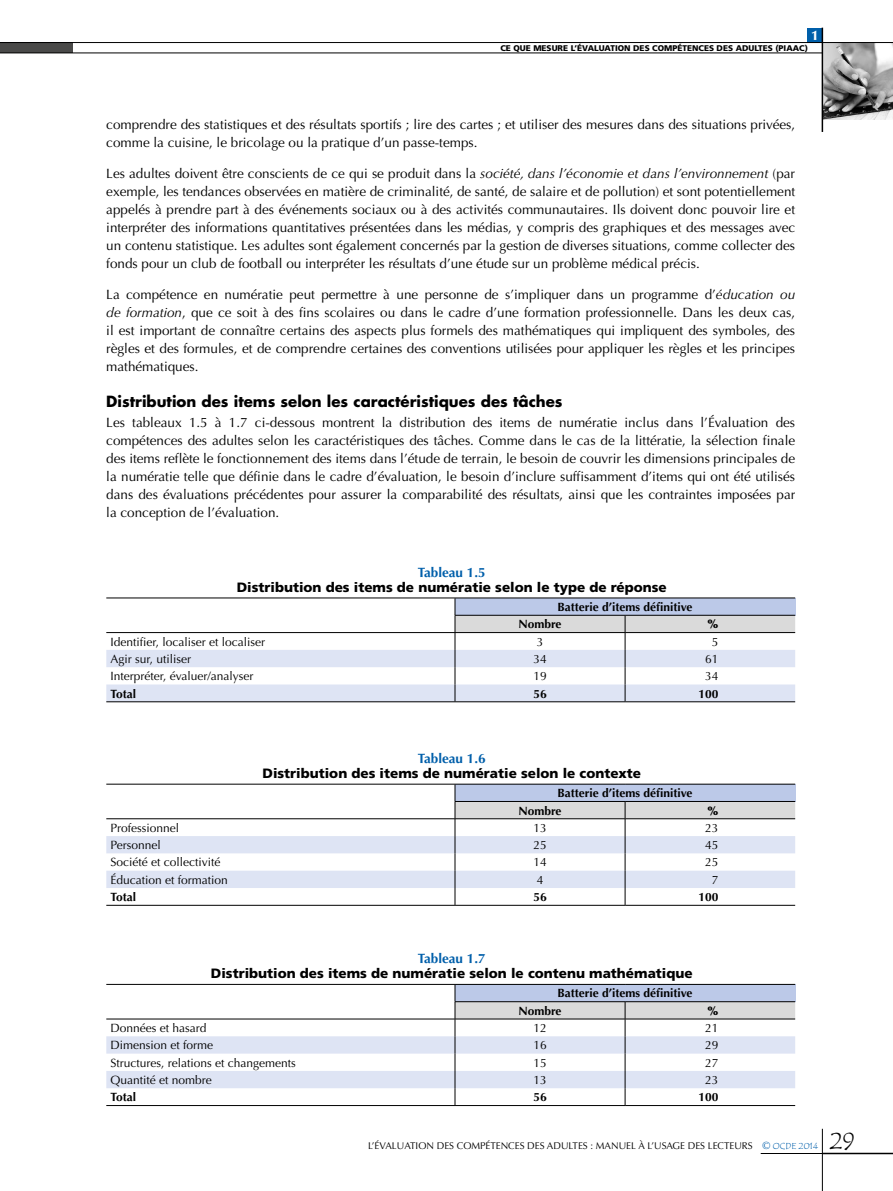
<style>
.page{position:relative;width:893px;height:1191px;background:#fff}
.page>*{position:absolute;margin:0;border:0;box-sizing:border-box;transform-origin:0 0}
.t1{font:24px "Tempus Sans ITC";color:#000}
.t2{font:700 15px "Futura Std";color:#000}
.t3{font:13.5px/18px "Optima LT Std";color:#000;text-align:justify}
.t4{font:900 13.5px "Frutiger LT Std";color:#000}
.t5{font:700 13.5px "Optima LT Std";color:#005faa}
.t6{font:900 13.5px "Optima LT Std";color:#fff}
.t7{font:12px "Optima LT Std";color:#000}
.t8{font:700 12px/17.2px "Optima LT Std";color:#000}
.t9{font:900 12px "Optima LT Std";color:#000}
.t10{font:9.75px "Optima LT Std";color:#000}
.t11{font:900 8.25px "Frutiger LT Std";color:#000}
.s1{font-style:italic}
.s2{font-size:10.5px;color:#005faa}
.s3{font-family:"Tempus Sans ITC";font-size:9px;color:#005faa}
</style>
<div class="page">
<img style="left:823px;top:43px;width:70px;height:76px">
<div style="left:0;top:43px;width:72px;height:10px;background:#4a4a49"></div>
<div style="left:807px;top:28px;width:15px;height:15px;background:#005faa"></div>
<hr style="left:0;top:42px;width:893px;height:1px;background:#000">
<hr style="left:0;top:53px;width:822px;height:1px;background:#000">
<hr style="left:822px;top:28px;width:1px;height:104px;background:#000">
<hr style="left:822px;top:1128px;width:1px;height:63px;background:#000">
<hr style="left:761px;top:1153px;width:61px;height:1px;background:#000">
<hr style="left:822px;top:1152px;width:71px;height:2px;background:#000">
<svg style="left:106px;top:598px;width:689px;height:103px"></svg>
<hr style="left:455px;top:615px;width:170px;height:1px;background:#000">
<hr style="left:625px;top:615px;width:170px;height:1px;background:#000">
<hr style="left:106px;top:597px;width:349px;height:1px;background:#000">
<hr style="left:455px;top:597px;width:170px;height:1px;background:#000">
<hr style="left:625px;top:597px;width:170px;height:1px;background:#000">
<hr style="left:106px;top:701px;width:349px;height:1px;background:#000">
<hr style="left:455px;top:701px;width:170px;height:1px;background:#000">
<hr style="left:625px;top:701px;width:170px;height:1px;background:#000">
<hr style="left:106px;top:905px;width:349px;height:1px;background:#000">
<hr style="left:455px;top:905px;width:170px;height:1px;background:#000">
<hr style="left:625px;top:905px;width:170px;height:1px;background:#000">
<svg style="left:106px;top:784px;width:689px;height:121px"></svg>
<hr style="left:106px;top:783px;width:349px;height:1px;background:#000">
<hr style="left:455px;top:783px;width:170px;height:1px;background:#000">
<hr style="left:625px;top:783px;width:170px;height:1px;background:#000">
<svg style="left:106px;top:985px;width:689px;height:120px"></svg>
<hr style="left:455px;top:1001px;width:170px;height:1px;background:#000">
<hr style="left:625px;top:1001px;width:170px;height:1px;background:#000">
<hr style="left:106px;top:984px;width:349px;height:1px;background:#000">
<hr style="left:455px;top:984px;width:170px;height:1px;background:#000">
<hr style="left:625px;top:984px;width:170px;height:1px;background:#000">
<hr style="left:106px;top:1105px;width:349px;height:1px;background:#000">
<hr style="left:455px;top:1105px;width:170px;height:1px;background:#000">
<hr style="left:625px;top:1105px;width:170px;height:1px;background:#000">
<p class="t6" style="left:812px;top:28px;width:8px">1</p>
<p class="t11" style="left:500px;top:43px;width:309px">CE QUE MESURE L’ÉVALUATION DES COMPÉTENCES DES ADULTES (PIAAC)</p>
<p class="t3" style="left:106px;top:116px;width:690px">comprendre des statistiques et des résultats sportifs ; lire des cartes ; et utiliser des mesures dans des situations privées, comme la cuisine, le bricolage ou la pratique d’un passe-temps.</p>
<p class="t3" style="left:106px;top:164px;width:690px">Les adultes doivent être conscients de ce qui se produit dans la <span class="s1">société, dans l’économie et dans l’environnement</span> (par exemple, les tendances observées en matière de criminalité, de santé, de salaire et de pollution) et sont potentiellement appelés à prendre part à des événements sociaux ou à des activités communautaires. Ils doivent donc pouvoir lire et interpréter des informations quantitatives présentées dans les médias, y compris des graphiques et des messages avec un contenu statistique. Les adultes sont également concernés par la gestion de diverses situations, comme collecter des fonds pour un club de football ou interpréter les résultats d’une étude sur un problème médical précis.</p>
<p class="t3" style="left:106px;top:285px;width:690px">La compétence en numératie peut permettre à une personne de s’impliquer dans un programme d’<span class="s1">éducation ou de formation</span>, que ce soit à des fins scolaires ou dans le cadre d’une formation professionnelle. Dans les deux cas, il est important de connaître certains des aspects plus formels des mathématiques qui impliquent des symboles, des règles et des formules, et de comprendre certaines des conventions utilisées pour appliquer les règles et les principes mathématiques.</p>
<p class="t2" style="left:106px;top:391px;width:458px">Distribution des items selon les caractéristiques des tâches</p>
<p class="t3" style="left:106px;top:414px;width:690px">Les tableaux 1.5 à 1.7 ci-dessous montrent la distribution des items de numératie inclus dans l’Évaluation des compétences des adultes selon les caractéristiques des tâches. Comme dans le cas de la littératie, la sélection finale des items reflète le fonctionnement des items dans l’étude de terrain, le besoin de couvrir les dimensions principales de la numératie telle que définie dans le cadre d’évaluation, le besoin d’inclure suffisamment d’items qui ont été utilisés dans des évaluations précédentes pour assurer la comparabilité des résultats, ainsi que les contraintes imposées par la conception de l’évaluation.</p>
<p class="t5" style="left:418px;top:564px;width:69px">Tableau 1.5</p>
<p class="t4" style="left:237px;top:578px;width:432px">Distribution des items de numératie selon le type de réponse</p>
<p class="t8" style="left:518px;top:598px;width:176px;text-indent:39px">Batterie d’items définitive<br>Nombre</p>
<p class="t9" style="left:707px;top:617px;width:13px">%</p>
<p class="t7" style="left:111px;top:634px;width:156px">Identifier, localiser et localiser</p>
<p class="t7" style="left:537px;top:634px;width:8px">3</p>
<p class="t7" style="left:712px;top:634px;width:8px">5</p>
<p class="t7" style="left:111px;top:652px;width:82px">Agir sur, utiliser</p>
<p class="t7" style="left:533px;top:652px;width:15px">34</p>
<p class="t7" style="left:705px;top:652px;width:15px">61</p>
<p class="t7" style="left:111px;top:669px;width:144px">Interpréter, évaluer/analyser</p>
<p class="t7" style="left:533px;top:669px;width:15px">19</p>
<p class="t7" style="left:705px;top:669px;width:15px">34</p>
<p class="t8" style="left:111px;top:685px;width:27px">Total</p>
<p class="t8" style="left:533px;top:685px;width:15px">56</p>
<p class="t8" style="left:699px;top:685px;width:22px">100</p>
<p class="t5" style="left:418px;top:750px;width:69px">Tableau 1.6</p>
<p class="t4" style="left:263px;top:765px;width:380px">Distribution des items de numératie selon le contexte</p>
<p class="t8" style="left:518px;top:784px;width:176px;text-indent:39px">Batterie d’items définitive<br>Nombre</p>
<p class="t9" style="left:707px;top:803px;width:13px">%</p>
<p class="t7" style="left:111px;top:820px;width:70px">Professionnel</p>
<p class="t7" style="left:533px;top:820px;width:15px">13</p>
<p class="t7" style="left:705px;top:820px;width:15px">23</p>
<p class="t7" style="left:111px;top:838px;width:52px">Personnel</p>
<p class="t7" style="left:533px;top:838px;width:15px">25</p>
<p class="t7" style="left:705px;top:838px;width:15px">45</p>
<p class="t7" style="left:111px;top:855px;width:111px">Société et collectivité</p>
<p class="t7" style="left:533px;top:855px;width:15px">14</p>
<p class="t7" style="left:705px;top:855px;width:15px">25</p>
<p class="t7" style="left:111px;top:872px;width:119px">Éducation et formation</p>
<p class="t7" style="left:537px;top:872px;width:8px">4</p>
<p class="t7" style="left:712px;top:872px;width:8px">7</p>
<p class="t8" style="left:111px;top:888px;width:27px">Total</p>
<p class="t8" style="left:533px;top:888px;width:15px">56</p>
<p class="t8" style="left:699px;top:888px;width:22px">100</p>
<p class="t5" style="left:418px;top:950px;width:69px">Tableau 1.7</p>
<p class="t4" style="left:211px;top:965px;width:483px">Distribution des items de numératie selon le contenu mathématique</p>
<p class="t8" style="left:518px;top:985px;width:176px;text-indent:39px">Batterie d’items définitive<br>Nombre</p>
<p class="t9" style="left:707px;top:1003px;width:13px">%</p>
<p class="t7" style="left:111px;top:1021px;width:98px">Données et hasard</p>
<p class="t7" style="left:533px;top:1021px;width:15px">12</p>
<p class="t7" style="left:705px;top:1021px;width:15px">21</p>
<p class="t7" style="left:111px;top:1038px;width:104px">Dimension et forme</p>
<p class="t7" style="left:533px;top:1038px;width:15px">16</p>
<p class="t7" style="left:705px;top:1038px;width:15px">29</p>
<p class="t7" style="left:111px;top:1055px;width:187px">Structures, relations et changements</p>
<p class="t7" style="left:533px;top:1055px;width:15px">15</p>
<p class="t7" style="left:705px;top:1055px;width:15px">27</p>
<p class="t7" style="left:111px;top:1073px;width:103px">Quantité et nombre</p>
<p class="t7" style="left:533px;top:1073px;width:15px">13</p>
<p class="t7" style="left:705px;top:1073px;width:15px">23</p>
<p class="t8" style="left:111px;top:1088px;width:27px">Total</p>
<p class="t8" style="left:533px;top:1088px;width:15px">56</p>
<p class="t8" style="left:699px;top:1088px;width:22px">100</p>
<p class="t10" style="left:368px;top:1140px;width:451px">L’ÉVALUATION DES COMPÉTENCES DES ADULTES : MANUEL À L’USAGE DES LECTEURS <span class="s2">©</span> <span class="s3">OCDE 2014</span></p>
<h1 class="t1" style="left:830px;top:1125px;width:27px">29</h1>
</div>
